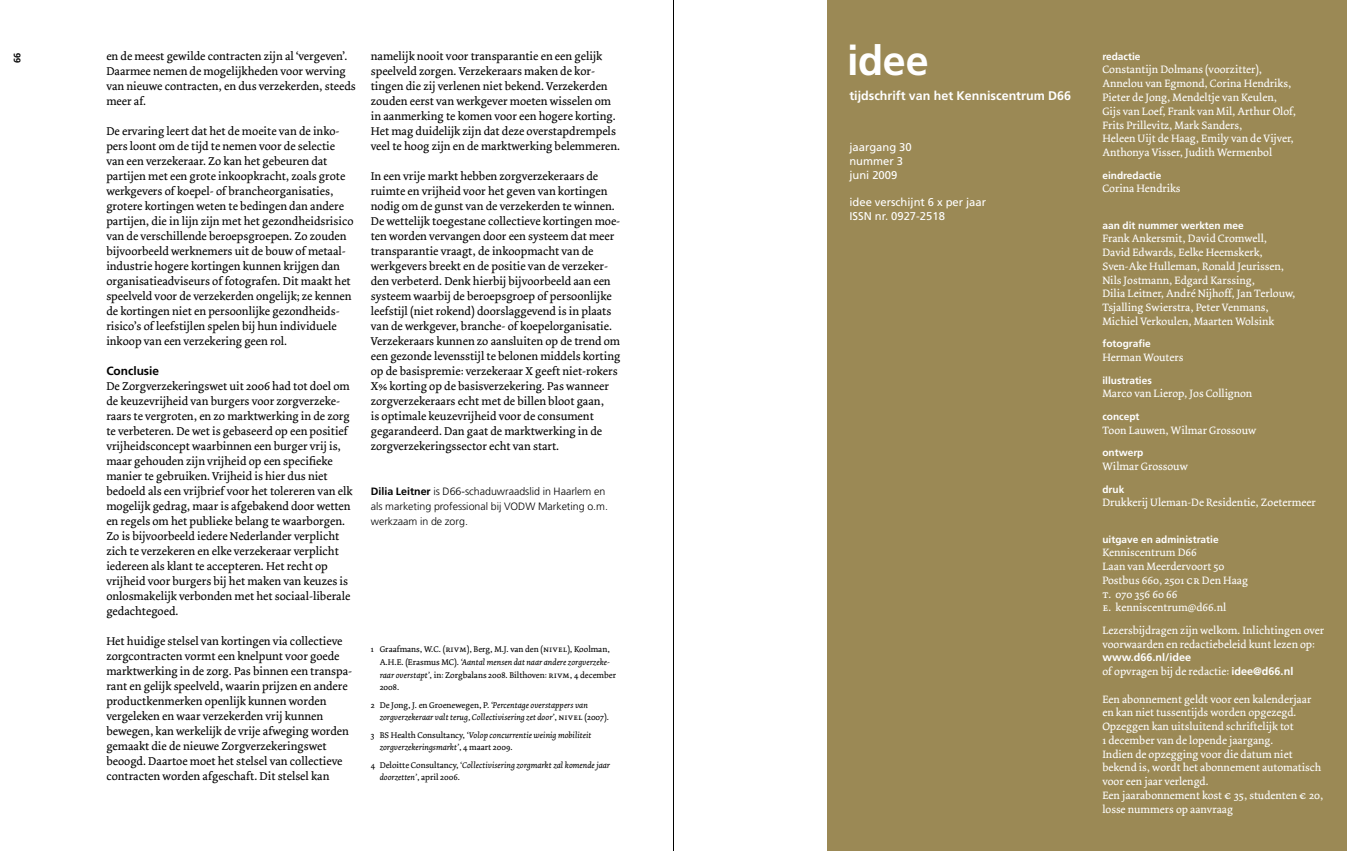
<style>
.page{position:relative;width:1347px;height:851px;background:#fff}
.page>*{position:absolute;margin:0;border:0;box-sizing:border-box;transform-origin:0 0}
.t1{font:700 41.25px "Frutiger";color:#fff}
.t2{font:700 12.5px "Frutiger";color:#fff}
.t3{font:11.88px/15px "Dolly";color:#000}
.t4{font:700 11.88px "Frutiger";color:#000}
.t5{font:11.25px/13.8px "Dolly";color:#fff}
.t6{font:11.25px/13.8px "Frutiger";color:#fff}
.t7{font:700 10.88px "Frutiger";color:#fff}
.t8{font:300 10.62px/15px "Frutiger";color:#000}
.t9{font:700 10.12px "Frutiger";color:#fff}
.t10{font:700 9.38px "Frutiger";color:#000}
.t11{font:italic 8.75px/12.5px "Dolly";color:#000}
.t12{font:8.75px/12.5px "Dolly";color:#000}
.s1{font-weight:700}
.s2{font-family:"Dolly Small Caps"}
.s3{font-family:"Frutiger";font-weight:700;font-size:10.88px}
.s4{font-style:italic}
.s5{font-style:normal}
.s6{font-family:"Dolly Small Caps";font-style:normal}
</style>
<div class="page">
<hr style="left:673px;top:0;width:1px;height:850px;background:#000">
<div style="left:827px;top:0;width:519px;height:850px;background:#9b8955"></div>
<h1 class="t1" style="left:847px;top:37px;width:83px">idee</h1>
<p class="t2" style="left:849px;top:88px;width:223px">tijdschrift van het Kenniscentrum D66</p>
<p class="t3" style="left:371px;top:49px;width:251px">namelijk nooit voor transparantie en een gelijk speelveld zorgen. Verzekeraars maken de kor&shy;tingen die zij verlenen niet bekend. Verzekerden zouden eerst van werkgever moeten wisselen om in aanmerking te komen voor een hogere korting.<br>Het mag duidelijk zijn dat deze overstapdrempels veel te hoog zijn en de marktwerking belemmeren.</p>
<p class="t3" style="left:371px;top:169px;width:251px">In een vrije markt hebben zorgverzekeraars de ruimte en vrijheid voor het geven van kortingen nodig om de gunst van de verzekerden te winnen.<br>De wettelijk toegestane collectieve kortingen moe&shy;ten worden vervangen door een systeem dat meer transparantie vraagt, de inkoopmacht van de werkgevers breekt en de positie van de verzeker&shy;den verbeterd. Denk hierbij bijvoorbeeld aan een systeem waarbij de beroepsgroep of persoonlijke leefstijl (niet rokend) doorslaggevend is in plaats van de werkgever, branche- of koepelorganisatie.<br>Verzekeraars kunnen zo aansluiten op de trend om een gezonde levensstijl te belonen middels korting op de basispremie: verzekeraar X geeft niet-rokers X% korting op de basisverzekering. Pas wanneer zorgverzekeraars echt met de billen bloot gaan,<br>is optimale keuzevrijheid voor de consument gegarandeerd. Dan gaat de marktwerking in de zorgverzekeringssector echt van start.</p>
<p class="t8" style="left:371px;top:484px;width:239px"><span class="s1">Dilia Leitner</span> is D66-schaduwraadslid in Haarlem en als marketing professional bij VODW Marketing o.m. werkzaam in de zorg.</p>
<p class="t3" style="left:106px;top:49px;width:251px">en de meest gewilde contracten zijn al ‘vergeven’.<br>Daarmee nemen de mogelijkheden voor werving van nieuwe contracten, en dus verzekerden, steeds meer af.</p>
<p class="t3" style="left:106px;top:124px;width:249px">De ervaring leert dat het de moeite van de inko&shy;pers loont om de tijd te nemen voor de selectie van een verzekeraar. Zo kan het gebeuren dat partijen met een grote inkoopkracht, zoals grote werkgevers of koepel- of brancheorganisaties, grotere kortingen weten te bedingen dan andere partijen, die in lijn zijn met het gezondheidsrisico van de verschillende beroepsgroepen. Zo zouden bijvoorbeeld werknemers uit de bouw of metaal&shy;industrie hogere kortingen kunnen krijgen dan organisatieadviseurs of fotografen. Dit maakt het speelveld voor de verzekerden ongelijk; ze kennen de kortingen niet en persoonlijke gezondheids&shy;risico’s of leefstijlen spelen bij hun individuele inkoop van een verzekering geen rol.</p>
<p class="t4" style="left:106px;top:364px;width:54px">Conclusie</p>
<p class="t3" style="left:106px;top:379px;width:248px">De Zorgverzekeringswet uit 2006 had tot doel om de keuzevrijheid van burgers voor zorgverzeke&shy;raars te vergroten, en zo marktwerking in de zorg te verbeteren. De wet is gebaseerd op een positief vrijheidsconcept waarbinnen een burger vrij is, maar gehouden zijn vrijheid op een specifieke manier te gebruiken. Vrijheid is hier dus niet bedoeld als een vrijbrief voor het tolereren van elk mogelijk gedrag, maar is afgebakend door wetten en regels om het publieke belang te waarborgen.<br>Zo is bijvoorbeeld iedere Nederlander verplicht zich te verzekeren en elke verzekeraar verplicht iedereen als klant te accepteren. Het recht op vrijheid voor burgers bij het maken van keuzes is onlosmakelijk verbonden met het sociaal-liberale gedachtegoed.</p>
<p class="t3" style="left:106px;top:634px;width:247px">Het huidige stelsel van kortingen via collectieve zorgcontracten vormt een knelpunt voor goede marktwerking in de zorg. Pas binnen een transpa&shy;rant en gelijk speelveld, waarin prijzen en andere productkenmerken openlijk kunnen worden vergeleken en waar verzekerden vrij kunnen bewegen, kan werkelijk de vrije afweging worden gemaakt die de nieuwe Zorgverzekeringswet beoogd. Daartoe moet het stelsel van collectieve contracten worden afgeschaft. Dit stelsel kan</p>
<p class="t10" style="left:12px;top:63px;width:12px;rotate:-90deg">66</p>
<p class="t9" style="left:1102px;top:50px;width:40px">redactie</p>
<p class="t5" style="left:1102px;top:63px;width:195px">Constantijn Dolmans (voorzitter), Annelou van Egmond, Corina Hendriks, Pieter de Jong, Mendeltje van Keulen, Gijs van Loef, Frank van Mil, Arthur Olof, Frits Prillevitz, Mark Sanders,<br>Heleen Uijt de Haag, Emily van de Vijver, Anthonya Visser, Judith Wermenbol</p>
<p class="t9" style="left:1102px;top:169px;width:60px">eindredactie</p>
<p class="t5" style="left:1102px;top:182px;width:80px">Corina Hendriks</p>
<p class="t9" style="left:1102px;top:219px;width:143px">aan dit nummer werkten mee</p>
<p class="t5" style="left:1102px;top:232px;width:194px">Frank Ankersmit, David Cromwell, David Edwards, Eelke Heemskerk, Sven-Ake Hulleman, Ronald Jeurissen, Nils Jostmann, Edgard Karssing,<br>Dilia Leitner, André Nijhoff, Jan Terlouw, Tsjalling Swierstra, Peter Venmans, Michiel Verkoulen, Maarten Wolsink</p>
<p class="t9" style="left:1102px;top:338px;width:50px">fotografie</p>
<p class="t5" style="left:1102px;top:351px;width:83px">Herman Wouters</p>
<p class="t9" style="left:1102px;top:374px;width:51px">illustraties</p>
<p class="t5" style="left:1102px;top:387px;width:151px">Marco van Lierop, Jos Collignon</p>
<p class="t9" style="left:1102px;top:410px;width:39px">concept</p>
<p class="t5" style="left:1102px;top:423px;width:155px">Toon Lauwen, Wilmar Grossouw</p>
<p class="t9" style="left:1102px;top:446px;width:43px">ontwerp</p>
<p class="t5" style="left:1102px;top:459px;width:87px">Wilmar Grossouw</p>
<p class="t9" style="left:1102px;top:483px;width:23px">druk</p>
<p class="t5" style="left:1102px;top:496px;width:215px">Drukkerij Uleman-De Residentie, Zoetermeer</p>
<p class="t9" style="left:1102px;top:533px;width:118px">uitgave en administratie</p>
<p class="t5" style="left:1102px;top:546px;width:147px">Kenniscentrum D66<br>Laan van Meerdervoort 50<br>Postbus 660, 2501 <span class="s2">cr</span> Den Haag <span class="s2">t</span>. 070 356 60 66<br><span class="s2">e</span>. kenniscentrum@d66.nl</p>
<p class="t5" style="left:1102px;top:623px;width:223px">Lezersbijdragen zijn welkom. Inlichtingen over voorwaarden en redactiebeleid kunt lezen op:</p>
<p class="t7" style="left:1102px;top:651px;width:90px">www.d66.nl/idee</p>
<p class="t5" style="left:1102px;top:664px;width:192px">of opvragen bij de redactie: <span class="s3">idee@d66.nl</span></p>
<p class="t5" style="left:1102px;top:692px;width:222px">Een abonnement geldt voor een kalenderjaar en kan niet tussentijds worden opgezegd.<br>Opzeggen kan uitsluitend schriftelijk tot<br>1 december van de lopende jaargang.<br>Indien de opzegging voor die datum niet bekend is, wordt het abonnement automatisch voor een jaar verlengd.<br>Een jaarabonnement kost € 35, studenten € 20, losse nummers op aanvraag</p>
<p class="t6" style="left:849px;top:140px;width:64px">jaargang 30 nummer 3 juni 2009</p>
<p class="t6" style="left:849px;top:195px;width:138px">idee verschijnt 6 x per jaar<br>ISSN nr. 0927-2518</p>
<p class="t12" style="left:380px;top:643px;width:238px;text-indent:-9px">1 Graafmans, W.C. (<span class="s2">rivm</span>), Berg, M.J. van den (<span class="s2">nivel</span>), Koolman, A.H.E. (Erasmus MC). <span class="s4">‘Aantal mensen dat naar andere zorgverzeke&shy;raar overstapt’</span>, in: Zorgbalans 2008. Bilthoven: <span class="s2">rivm</span>, 4 december 2008.</p>
<p class="t11" style="left:380px;top:698px;width:231px;text-indent:-9px"><span class="s5">2 De Jong, J. en Groenewegen, P.</span> ‘Percentage overstappers van zorgverzekeraar valt terug, Collectivisering zet door’<span class="s5">,</span> <span class="s6">nivel</span> <span class="s5">(2007).</span></p>
<p class="t11" style="left:380px;top:728px;width:213px;text-indent:-9px"><span class="s5">3 BS Health Consultancy,</span> ‘Volop concurrentie weinig mobiliteit zorgverzekeringsmarkt’<span class="s5">, 4 maart 2009.</span></p>
<p class="t11" style="left:380px;top:758px;width:232px;text-indent:-9px"><span class="s5">4 Deloitte Consultancy,</span> ‘Collectivisering zorgmarkt zal komende jaar doorzetten’<span class="s5">, april 2006.</span></p>
</div>
